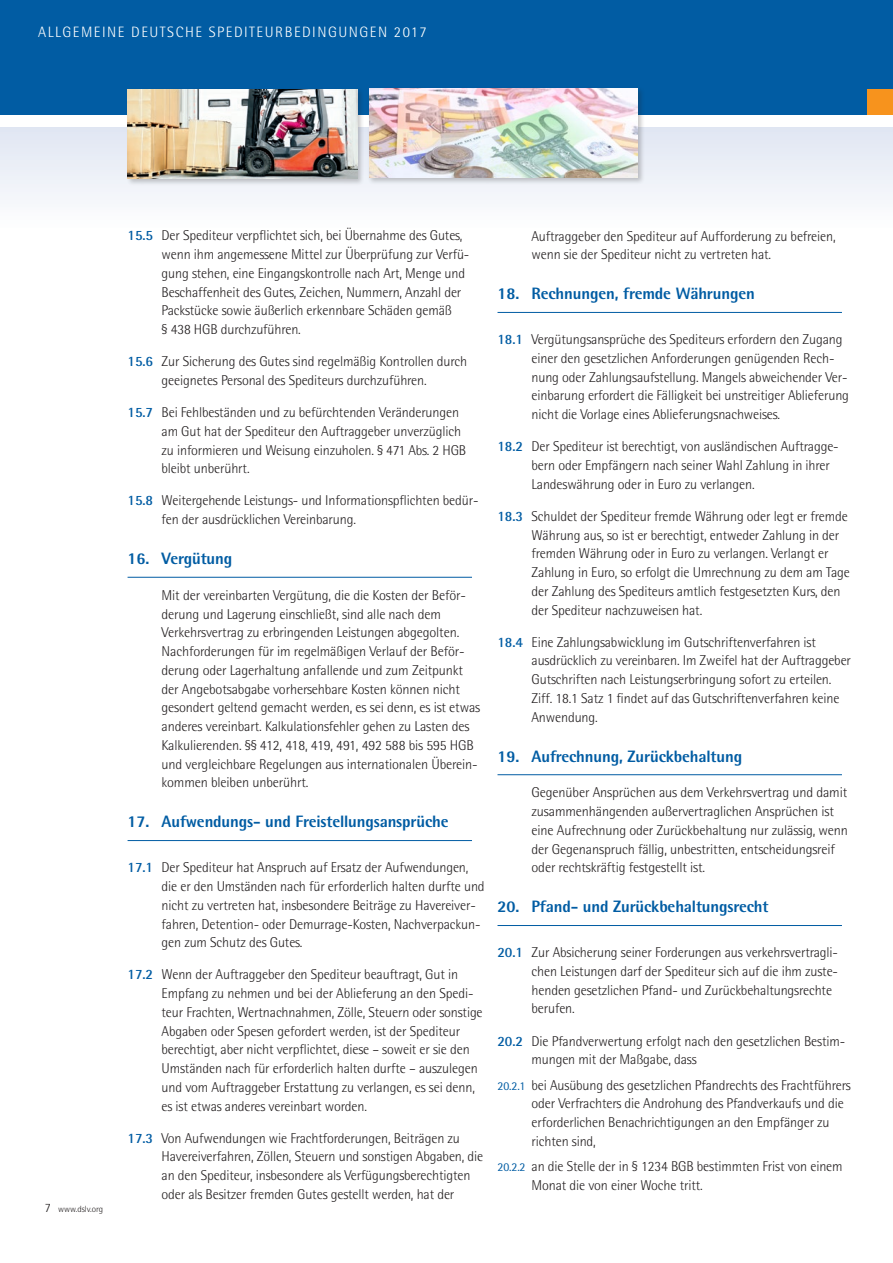
<style>
.page{position:relative;width:893px;height:1263px;background:#fff}
.page>*{position:absolute;margin:0;border:0;box-sizing:border-box;transform-origin:0 0}
.t1{font:800 16.5px "Rotis Semi Sans";letter-spacing:-.01em;color:#015ca3}
.t2{font:300 15px "Rotis Semi Sans";letter-spacing:.1em;color:#fff}
.t3{font:300 14.25px/18.8px "Rotis Semi Sans";letter-spacing:-.01em;color:#231f20}
.t4{font:300 9px "Rotis Semi Sans";color:#231f20}
.s1{font-size:12.75px}
.s2{font-weight:700;color:#015ca3}
.s3{font-weight:400;font-size:12px;color:#015ca3}
</style>
<div class="page">
<div style="left:0;top:0;width:893px;height:115px;background:#015ca3"></div>
<div style="left:0;top:128px;width:893px;height:102px;background:linear-gradient(to bottom,#e0e6f2,#fefefe)"></div>
<div style="left:867px;top:89px;width:26px;height:26px;background:#f7931d"></div>
<hr style="left:128px;top:577px;width:344px;height:1px;background:#015ca3">
<hr style="left:128px;top:840px;width:344px;height:1px;background:#015ca3">
<hr style="left:497px;top:312px;width:345px;height:1px;background:#015ca3">
<hr style="left:497px;top:774px;width:345px;height:1px;background:#015ca3">
<hr style="left:497px;top:925px;width:345px;height:1px;background:#015ca3">
<div style="left:126px;top:88px;width:239px;height:98px;background:#231f20;opacity:.25"></div>
<img style="left:128px;top:89px;width:229px;height:90px">
<div style="left:367px;top:87px;width:278px;height:98px;background:#231f20;opacity:.25"></div>
<img style="left:369px;top:88px;width:269px;height:90px">
<p class="t2" style="left:38px;top:23px;width:390px">ALLGEMEINE DEUTSCHE SPEDITEURBEDINGUNGEN 2017</p>
<p class="t4" style="left:45px;top:1204px;width:60px"><span class="s1">7</span> www.dslv.org</p>
<p class="t3" style="left:162px;top:226px;width:309px;text-indent:-34px"><span class="s2">15.5</span> Der Spediteur verpflichtet sich, bei Übernahme des Gutes, wenn ihm angemessene Mittel zur Überprüfung zur Verfü&shy;gung stehen, eine Eingangskontrolle nach Art, Menge und Beschaffenheit des Gutes, Zeichen, Nummern, Anzahl der Packstücke sowie äußerlich erkennbare Schäden gemäß<br>§ 438 HGB durchzuführen.</p>
<p class="t3" style="left:128px;top:352px;width:341px;text-align:center"><span class="s2">15.6</span> Zur Sicherung des Gutes sind regelmäßig Kontrollen durch geeignetes Personal des Spediteurs durchzuführen.</p>
<p class="t3" style="left:162px;top:403px;width:306px;text-indent:-34px"><span class="s2">15.7</span> Bei Fehlbeständen und zu befürchtenden Veränderungen am Gut hat der Spediteur den Auftraggeber unverzüglich zu informieren und Weisung einzuholen. § 471 Abs. 2 HGB bleibt unberührt.</p>
<p class="t3" style="left:162px;top:491px;width:318px;text-indent:-34px"><span class="s2">15.8</span> Weitergehende Leistungs- und Informationspflichten bedür&shy;fen der ausdrücklichen Vereinbarung.</p>
<p class="t1" style="left:128px;top:548px;width:106px">16. Vergütung</p>
<p class="t3" style="left:162px;top:586px;width:320px">Mit der vereinbarten Vergütung, die die Kosten der Beför&shy;derung und Lagerung einschließt, sind alle nach dem Verkehrsvertrag zu erbringenden Leistungen abgegolten.<br>Nachforderungen für im regelmäßigen Verlauf der Beför&shy;derung oder Lagerhaltung anfallende und zum Zeitpunkt der Angebotsabgabe vorhersehbare Kosten können nicht gesondert geltend gemacht werden, es sei denn, es ist etwas anderes vereinbart. Kalkulationsfehler gehen zu Lasten des Kalkulierenden. §§ 412, 418, 419, 491, 492 588 bis 595 HGB und vergleichbare Regelungen aus internationalen Überein&shy;kommen bleiben unberührt.</p>
<p class="t1" style="left:128px;top:811px;width:323px">17. Aufwendungs- und Freistellungsansprüche</p>
<p class="t3" style="left:162px;top:858px;width:325px;text-indent:-34px"><span class="s2">17.1</span> Der Spediteur hat Anspruch auf Ersatz der Aufwendungen, die er den Umständen nach für erforderlich halten durfte und nicht zu vertreten hat, insbesondere Beiträge zu Havereiver&shy;fahren, Detention- oder Demurrage-Kosten, Nachverpackun&shy;gen zum Schutz des Gutes.</p>
<p class="t3" style="left:162px;top:965px;width:323px;text-indent:-34px"><span class="s2">17.2</span> Wenn der Auftraggeber den Spediteur beauftragt, Gut in Empfang zu nehmen und bei der Ablieferung an den Spedi&shy;teur Frachten, Wertnachnahmen, Zölle, Steuern oder sonstige Abgaben oder Spesen gefordert werden, ist der Spediteur berechtigt, aber nicht verpflichtet, diese – soweit er sie den Umständen nach für erforderlich halten durfte – auszulegen und vom Auftraggeber Erstattung zu verlangen, es sei denn, es ist etwas anderes vereinbart worden.</p>
<p class="t3" style="left:162px;top:1128px;width:323px;text-indent:-34px"><span class="s2">17.3</span> Von Aufwendungen wie Frachtforderungen, Beiträgen zu Havereiverfahren, Zöllen, Steuern und sonstigen Abgaben, die an den Spediteur, insbesondere als Verfügungsberechtigten oder als Besitzer fremden Gutes gestellt werden, hat der</p>
<p class="t3" style="left:531px;top:226px;width:306px">Auftraggeber den Spediteur auf Aufforderung zu befreien, wenn sie der Spediteur nicht zu vertreten hat.</p>
<p class="t1" style="left:497px;top:283px;width:259px">18. Rechnungen, fremde Währungen</p>
<p class="t3" style="left:531px;top:330px;width:319px;text-indent:-34px"><span class="s2">18.1</span> Vergütungsansprüche des Spediteurs erfordern den Zugang einer den gesetzlichen Anforderungen genügenden Rech&shy;nung oder Zahlungsaufstellung. Mangels abweichender Ver&shy;einbarung erfordert die Fälligkeit bei unstreitiger Ablieferung nicht die Vorlage eines Ablieferungsnachweises.</p>
<p class="t3" style="left:531px;top:437px;width:309px;text-indent:-34px"><span class="s2">18.2</span> Der Spediteur ist berechtigt, von ausländischen Auftragge&shy;bern oder Empfängern nach seiner Wahl Zahlung in ihrer<br>Landeswährung oder in Euro zu verlangen.</p>
<p class="t3" style="left:531px;top:506px;width:320px;text-indent:-34px"><span class="s2">18.3</span> Schuldet der Spediteur fremde Währung oder legt er fremde Währung aus, so ist er berechtigt, entweder Zahlung in der fremden Währung oder in Euro zu verlangen. Verlangt er Zahlung in Euro, so erfolgt die Umrechnung zu dem am Tage der Zahlung des Spediteurs amtlich festgesetzten Kurs, den der Spediteur nachzuweisen hat.</p>
<p class="t3" style="left:531px;top:632px;width:321px;text-indent:-34px"><span class="s2">18.4</span> Eine Zahlungsabwicklung im Gutschriftenverfahren ist ausdrücklich zu vereinbaren. Im Zweifel hat der Auftraggeber Gutschriften nach Leistungserbringung sofort zu erteilen.<br>Ziff. 18.1 Satz 1 findet auf das Gutschriftenverfahren keine Anwendung.</p>
<p class="t1" style="left:497px;top:745px;width:246px">19. Aufrechnung, Zurückbehaltung</p>
<p class="t3" style="left:531px;top:783px;width:318px">Gegenüber Ansprüchen aus dem Verkehrsvertrag und damit zusammenhängenden außervertraglichen Ansprüchen ist eine Aufrechnung oder Zurückbehaltung nur zulässig, wenn der Gegenanspruch fällig, unbestritten, entscheidungsreif oder rechtskräftig festgestellt ist.</p>
<p class="t1" style="left:497px;top:896px;width:272px">20. Pfand- und Zurückbehaltungsrecht</p>
<p class="t3" style="left:531px;top:943px;width:308px;text-indent:-34px"><span class="s2">20.1</span> Zur Absicherung seiner Forderungen aus verkehrsvertragli&shy;chen Leistungen darf der Spediteur sich auf die ihm zuste&shy;henden gesetzlichen Pfand- und Zurückbehaltungsrechte berufen.</p>
<p class="t3" style="left:531px;top:1031px;width:315px;text-indent:-34px"><span class="s2">20.2</span> Die Pfandverwertung erfolgt nach den gesetzlichen Bestim&shy;mungen mit der Maßgabe, dass</p>
<p class="t3" style="left:532px;top:1075px;width:321px;text-indent:-34px"><span class="s3">20.2.1</span> bei Ausübung des gesetzlichen Pfandrechts des Frachtführers oder Verfrachters die Androhung des Pfandverkaufs und die erforderlichen Benachrichtigungen an den Empfänger zu richten sind,</p>
<p class="t3" style="left:532px;top:1157px;width:313px;text-indent:-34px"><span class="s3">20.2.2</span> an die Stelle der in § 1234 BGB bestimmten Frist von einem<br>Monat die von einer Woche tritt.</p>
</div>
